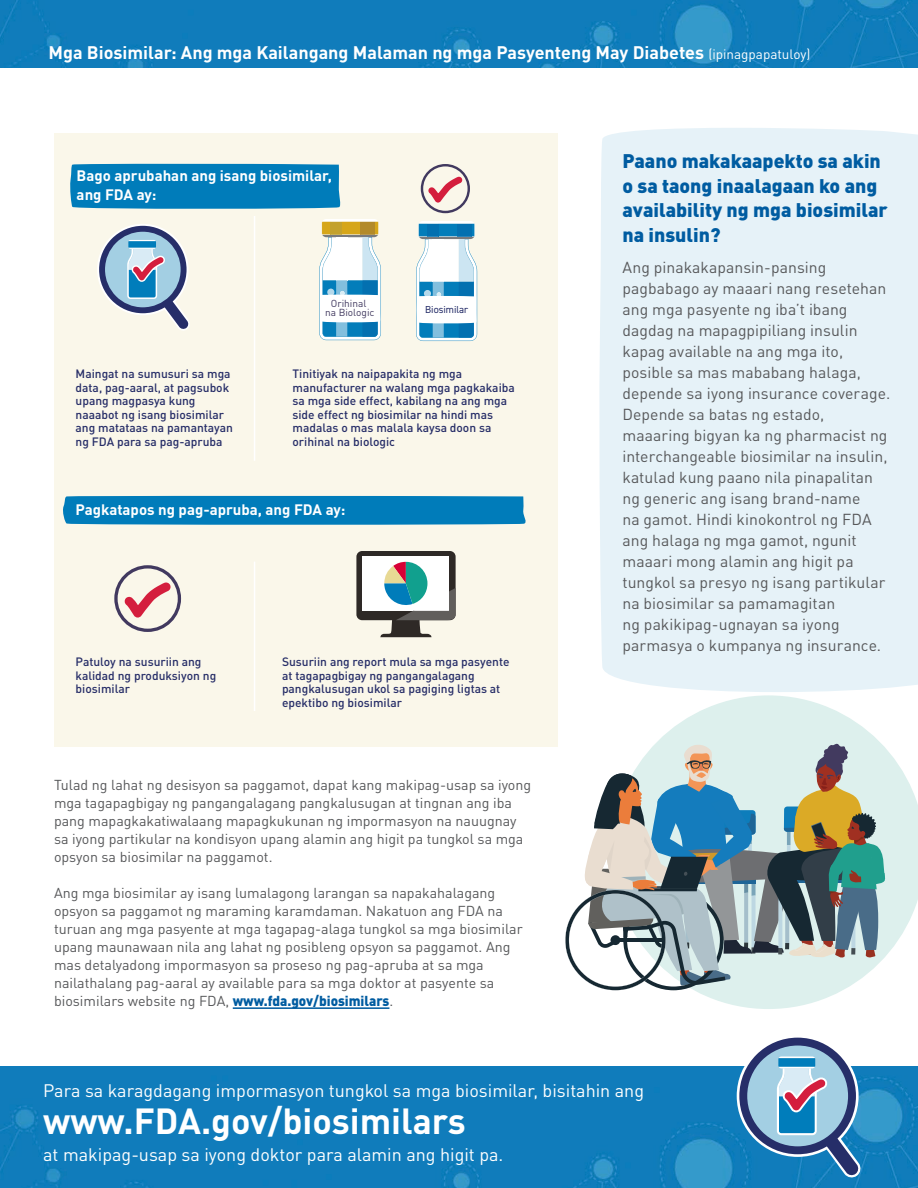
<style>
.page{position:relative;width:918px;height:1188px;background:#fff}
.page>*{position:absolute;margin:0;border:0;box-sizing:border-box;transform-origin:0 0}
.t1{font:700 35.85px "DINOT";color:#fff}
.t2{font:900 19.5px/24.5px "DIN Pro";color:#005ca1}
.t3{font:18px "DIN Pro";color:#fff}
.t4{font:700 18px "DINOT";color:#fff}
.t5{font:15.75px/21px "DIN Pro";letter-spacing:.005em;color:#57585a}
.t6{font:700 15px/19.2px "DINOT";color:#fff}
.t7{font:14.25px/18px "DIN Pro";color:#57585a}
.t8{font:500 12px/13.5px "DIN Pro";color:#272e68}
.s1{font-family:"DIN Pro";font-weight:400;font-size:13.5px}
.s2{font-weight:900;color:#005ca1}
</style>
<div class="page">
<img style="left:0;top:1066px;width:918px;height:122px">
<div style="left:54px;top:133px;width:504px;height:614px;background:#faf7ea"></div>
<div style="left:70px;top:163px;width:271px;height:46px;background:#007cba"></div>
<div style="left:63px;top:496px;width:463px;height:29px;background:#007cba"></div>
<img style="left:0;top:0;width:918px;height:68px">
<div style="left:599px;top:128px;width:319px;height:564px;background:#e6f2f8"></div>
<svg style="left:612px;top:695px;width:306px;height:314px;fill:#e2f2ef"></svg>
<svg style="left:565px;top:741px;width:320px;height:249px;background:#a4b3b3"></svg>
<svg style="left:319px;top:219px;width:62px;height:121px;background:#c0d5d6"></svg>
<svg style="left:416px;top:221px;width:61px;height:120px;background:#add2e4"></svg>
<div style="left:421px;top:164px;width:49px;height:49px;border:2px solid #41395f;border-radius:50%"></div>
<svg style="left:428px;top:176px;width:35px;height:27px"></svg>
<div style="left:114px;top:565px;width:67px;height:67px;border:3px solid #41395f;border-radius:50%"></div>
<svg style="left:124px;top:582px;width:47px;height:36px"></svg>
<div style="left:356px;top:551px;width:100px;height:69px;background:#2e2926;border-radius:6px"></div>
<div style="left:363px;top:556px;width:86px;height:55px;background:#fff"></div>
<svg style="left:380px;top:562px;width:76px;height:75px"></svg>
<svg style="left:737px;top:1037px;width:125px;height:142px;background:#719ec2"></svg>
<svg style="left:97px;top:224px;width:93px;height:107px"></svg>
<hr style="left:233px;top:1007px;width:156px;height:2px;background:#005ca1">
<hr style="left:254px;top:216px;width:1px;height:245px;background:#fff">
<hr style="left:254px;top:562px;width:1px;height:149px;background:#fff">
<p class="t4" style="left:49px;top:40px;width:763px">Mga Biosimilar: Ang mga Kailangang Malaman ng mga Pasyenteng May Diabetes <span class="s1">(ipinagpapatuloy)</span></p>
<h2 class="t6" style="left:77px;top:166px;width:257px">Bago aprubahan ang isang biosimilar, ang FDA ay:</h2>
<p class="t8" style="left:76px;top:366px;width:159px">Maingat na sumusuri sa mga data, pag-aaral, at pagsubok upang magpasya kung naaabot ng isang biosimilar ang matataas na pamantayan ng FDA para sa pag-apruba</p>
<p class="t8" style="left:292px;top:366px;width:224px">Tinitiyak na naipapakita ng mga manufacturer na walang mga pagkakaiba sa mga side effect, kabilang na ang mga side effect ng biosimilar na hindi mas madalas o mas malala kaysa doon sa orihinal na biologic</p>
<h2 class="t6" style="left:76px;top:499px;width:271px">Pagkatapos ng pag-apruba, ang FDA ay:</h2>
<p class="t8" style="left:76px;top:654px;width:142px">Patuloy na susuriin ang kalidad ng produksiyon ng biosimilar</p>
<p class="t8" style="left:282px;top:654px;width:229px">Susuriin ang report mula sa mga pasyente at tagapagbigay ng pangangalagang pangkalusugan ukol sa pagiging ligtas at epektibo ng biosimilar</p>
<p class="t7" style="left:54px;top:775px;width:479px">Tulad ng lahat ng desisyon sa paggamot, dapat kang makipag-usap sa iyong mga tagapagbigay ng pangangalagang pangkalusugan at tingnan ang iba pang mapagkakatiwalaang mapagkukunan ng impormasyon na nauugnay sa iyong partikular na kondisyon upang alamin ang higit pa tungkol sa mga opsyon sa biosimilar na paggamot.</p>
<p class="t7" style="left:54px;top:883px;width:470px">Ang mga biosimilar ay isang lumalagong larangan sa napakahalagang opsyon sa paggamot ng maraming karamdaman. Nakatuon ang FDA na turuan ang mga pasyente at mga tagapag-alaga tungkol sa mga biosimilar upang maunawaan nila ang lahat ng posibleng opsyon sa paggamot. Ang mas detalyadong impormasyon sa proseso ng pag-apruba at sa mga nailathalang pag-aaral ay available para sa mga doktor at pasyente sa biosimilars website ng FDA, <span class="s2">www.fda.gov/biosimilars</span>.</p>
<h2 class="t2" style="left:622px;top:147px;width:267px">Paano makakaapekto sa akin o sa taong inaalagaan ko ang availability ng mga biosimilar na insulin?</h2>
<p class="t5" style="left:622px;top:256px;width:269px">Ang pinakakapansin-pansing pagbabago ay maaari nang resetehan ang mga pasyente ng iba’t ibang dagdag na mapagpipiliang insulin kapag available na ang mga ito, posible sa mas mababang halaga, depende sa iyong insurance coverage.<br>Depende sa batas ng estado, maaaring bigyan ka ng pharmacist ng interchangeable biosimilar na insulin, katulad kung paano nila pinapalitan ng generic ang isang brand-name<br>na gamot. Hindi kinokontrol ng FDA ang halaga ng mga gamot, ngunit maaari mong alamin ang higit pa tungkol sa presyo ng isang partikular na biosimilar sa pamamagitan<br>ng pakikipag-ugnayan sa iyong parmasya o kumpanya ng insurance.</p>
<p class="t3" style="left:43px;top:1077px;width:602px">Para sa karagdagang impormasyon tungkol sa mga biosimilar, bisitahin ang</p>
<p class="t1" style="left:43px;top:1098px;width:424px">www.FDA.gov/biosimilars</p>
<p class="t3" style="left:43px;top:1140px;width:462px">at makipag-usap sa iyong doktor para alamin ang higit pa.</p>
</div>
